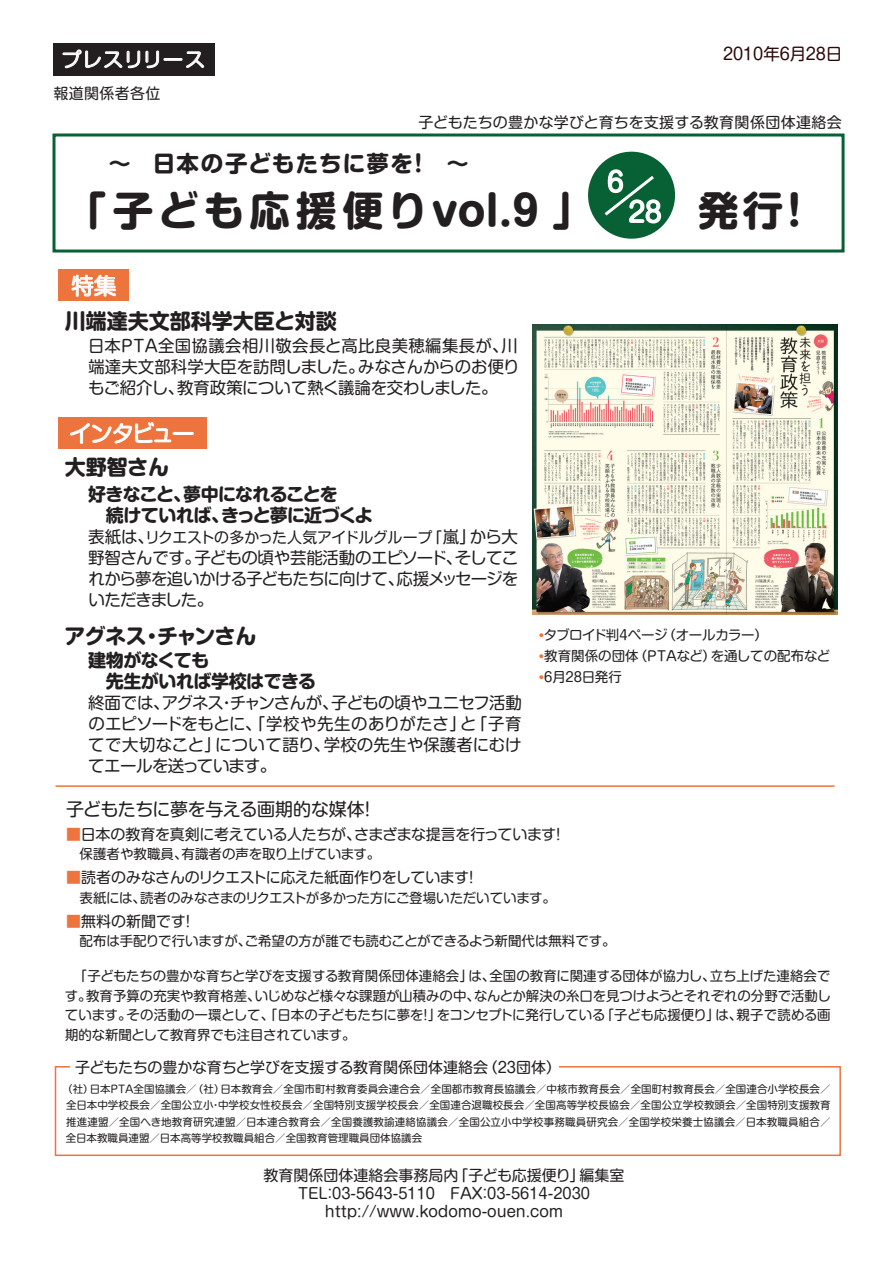
<style>
.page{position:relative;width:893px;height:1263px;background:#fff}
.page>*{position:absolute;margin:0;border:0;box-sizing:border-box;transform-origin:0 0}
.t1{font:700 40.5px "Shin M Go Pro";letter-spacing:.11em;color:#231f20}
.t2{font:27px "Shin M Go Pro";color:#fff}
.t3{font:26.55px "Shin M Go Pro";color:#fff}
.t4{font:700 22.5px "Shin M Go Pro";letter-spacing:.055em;color:#231f20}
.t5{font:22.5px "Shin M Go Pro";letter-spacing:-.08em;color:#fff}
.t6{font:700 21px "Shin M Go Pro";color:#231f20}
.t7{font:700 21px "Shin M Go Pro";letter-spacing:-.04em;color:#231f20}
.t8{font:19.5px "Shin M Go Pro";letter-spacing:.025em;color:#fff}
.t9{font:700 18px/21px "Shin M Go Pro";letter-spacing:-.035em;color:#231f20}
.t10{font:18px "Shin M Go Pro";letter-spacing:-.03em;color:#231f20}
.t11{font:16.5px/21px "Shin M Go Pro";letter-spacing:-.03em;color:#231f20;text-align:justify}
.t12{font:16.5px "Shin M Go Pro";color:#2d0809}
.t13{font:15px/18px "Shin M Go Pro";color:#231f20;text-align:center}
.t14{font:15px "Shin M Go Pro";letter-spacing:-.03em;color:#231f20}
.t15{font:15px "Shin M Go Pro";letter-spacing:-.025em;color:#231f20}
.t16{font:15px "Shin M Go Pro";letter-spacing:.025em;color:#231f20}
.t17{font:13.5px/19.5px "Shin M Go Pro";letter-spacing:-.01em;color:#231f20;text-align:justify}
.t18{font:13.5px "Shin M Go Pro";letter-spacing:-.03em;color:#231f20}
.t19{font:10.5px/16.5px "Shin M Go Pro";color:#231f20;text-align:justify}
.s1{font-size:16.5px}
.s2{color:#ee743d}
</style>
<div class="page">
<div style="left:53px;top:44px;width:161px;height:32px;background:#231f20"></div>
<svg style="left:62px;top:49px;width:97px;height:20px"></svg>
<div style="left:164px;top:58px;width:18px;height:3px;border:1px solid #fff"></div>
<svg style="left:186px;top:51px;width:18px;height:17px"></svg>
<div style="left:588px;top:152px;width:87px;height:87px;background:#086134;border-radius:50%"></div>
<svg style="left:601px;top:169px;width:61px;height:70px"></svg>
<div style="left:52px;top:134px;width:792px;height:119px;border:3px solid #086134"></div>
<div style="left:55px;top:1066px;width:786px;height:90px;border:2px solid #ee743d"></div>
<div style="left:70px;top:1056px;width:488px;height:20px;background:#fff"></div>
<hr style="left:56px;top:785px;width:778px;height:2px;background:#ee743d">
<svg style="left:539px;top:633px;width:4px;height:4px"></svg>
<svg style="left:539px;top:654px;width:4px;height:4px"></svg>
<svg style="left:539px;top:675px;width:4px;height:4px"></svg>
<div style="left:58px;top:269px;width:71px;height:31px;background:#ee743d"></div>
<svg style="left:71px;top:274px;width:45px;height:23px"></svg>
<div style="left:58px;top:417px;width:149px;height:31px;background:#ee743d"></div>
<svg style="left:70px;top:422px;width:102px;height:22px"></svg>
<div style="left:173px;top:432px;width:21px;height:3px;border:1px solid #fff"></div>
<img style="left:533px;top:324px;width:305px;height:291px">
<h3 class="t8" style="left:61px;top:44px;width:145px">プレスリリース</h3>
<p class="t12" style="left:723px;top:40px;width:121px">2010年6月28日</p>
<p class="t16" style="left:53px;top:81px;width:109px">報道関係者各位</p>
<p class="t13" style="left:418px;top:111px;width:425px">子どもたちの豊かな学びと育ちを支援する教育関係団体連絡会</p>
<h3 class="t4" style="left:108px;top:145px;width:362px">～　日本の子どもたちに夢を！　～</h3>
<h3 class="t3" style="left:607px;top:160px;width:18px">6</h3>
<h1 class="t1" style="left:66px;top:177px;width:528px">「子ども応援便りvol.9 」</h1>
<h1 class="t1" style="left:698px;top:177px;width:118px">発行！</h1>
<h2 class="t2" style="left:628px;top:190px;width:34px">28</h2>
<h3 class="t5" style="left:71px;top:268px;width:47px">特集</h3>
<h3 class="t6" style="left:65px;top:304px;width:273px">川端達夫文部科学大臣と対談</h3>
<p class="t11" style="left:88px;top:334px;width:433px">日本PTA全国協議会相川敬会長と高比良美穂編集長が、川端達夫文部科学大臣を訪問しました。みなさんからのお便りもご紹介し、教育政策について熱く議論を交わしました。</p>
<h3 class="t5" style="left:69px;top:415px;width:127px">インタビュー</h3>
<h3 class="t6" style="left:65px;top:450px;width:106px">大野智さん</h3>
<h3 class="t9" style="left:88px;top:482px;width:286px">好きなこと、夢中になれることを<br>　続けていれば、きっと夢に近づくよ</h3>
<p class="t15" style="left:88px;top:525px;width:431px"><span class="s1">表紙は、</span>リクエストの多かった人気アイドルグループ「<span class="s1">嵐」から大</span></p>
<p class="t11" style="left:88px;top:546px;width:432px">野智さんです。子どもの頃や芸能活動のエピソード、そしてこれから夢を追いかける子どもたちに向けて、応援メッセージをいただきました。</p>
<h3 class="t7" style="left:65px;top:619px;width:193px">アグネス・チャンさん</h3>
<h3 class="t9" style="left:88px;top:647px;width:229px">建物がなくても<br>　先生がいれば学校はできる</h3>
<p class="t11" style="left:88px;top:690px;width:435px">終面では、アグネス・チャンさんが、子どもの頃やユニセフ活動のエピソードをもとに、「学校や先生のありがたさ」と「子育てで大切なこと」について語り、学校の先生や保護者にむけてエールを送っています。</p>
<p class="t17" style="left:535px;top:623px;width:297px;line-height:21px;text-align:left"><span class="s2">・</span>タブロイド判４ページ（オールカラー）<br><span class="s2">・</span>教育関係の団体（PTAなど）を通しての配布など<span class="s2">・</span>6月28日発行</p>
<h3 class="t10" style="left:66px;top:794px;width:312px">子どもたちに夢を与える画期的な媒体！</h3>
<p class="t14" style="left:66px;top:822px;width:501px"><span class="s2">■</span>日本の教育を真剣に考えている人たちが、さまざまな提言を行っています！</p>
<p class="t17" style="left:80px;top:843px;width:302px">保護者や教職員、有識者の声を取り上げています。</p>
<p class="t14" style="left:66px;top:865px;width:414px"><span class="s2">■</span>読者のみなさんのリクエストに応えた紙面作りをしています！</p>
<p class="t18" style="left:80px;top:887px;width:478px">表紙には、読者のみなさまのリクエストが多かった方にご登場いただいています。</p>
<p class="t13" style="left:66px;top:910px;width:131px"><span class="s2">■</span>無料の新聞です！</p>
<p class="t17" style="left:80px;top:930px;width:538px">配布は手配りで行いますが、ご希望の方が誰でも読むことができるよう新聞代は無料です。</p>
<p class="t17" style="left:65px;top:965px;width:767px;text-indent:9px">「子どもたちの豊かな育ちと学びを支援する教育関係団体連絡会」は、全国の教育に関連する団体が協力し、立ち上げた連絡会です。教育予算の充実や教育格差、いじめなど様々な課題が山積みの中、なんとか解決の糸口を見つけようとそれぞれの分野で活動しています。その活動の一環として、「日本の子どもたちに夢を！」をコンセプトに発行している「子ども応援便り」は、親子で読める画期的な新聞として教育界でも注目されています。</p>
<p class="t13" style="left:75px;top:1056px;width:488px">子どもたちの豊かな育ちと学びを支援する教育関係団体連絡会（23団体）</p>
<p class="t19" style="left:66px;top:1079px;width:766px;text-indent:-4px">（社）日本ＰＴＡ全国協議会／（社）日本教育会／全国市町村教育委員会連合会／全国都市教育長協議会／中核市教育長会／全国町村教育長会／全国連合小学校長会／全日本中学校長会／全国公立小・中学校女性校長会／全国特別支援学校長会／全国連合退職校長会／全国高等学校長協会／全国公立学校教頭会／全国特別支援教育推進連盟／全国へき地教育研究連盟／日本連合教育会／全国養護教諭連絡協議会／全国公立小中学校事務職員研究会／全国学校栄養士協議会／日本教職員組合／全日本教職員連盟／日本高等学校教職員組合／全国教育管理職員団体協議会</p>
<p class="t13" style="left:263px;top:1164px;width:363px">教育関係団体連絡会事務局内「子ども応援便り」編集室<br>TEL：03-5643-5110 FAX：03-5614-2030 http://www.kodomo-ouen.com</p>
</div>
